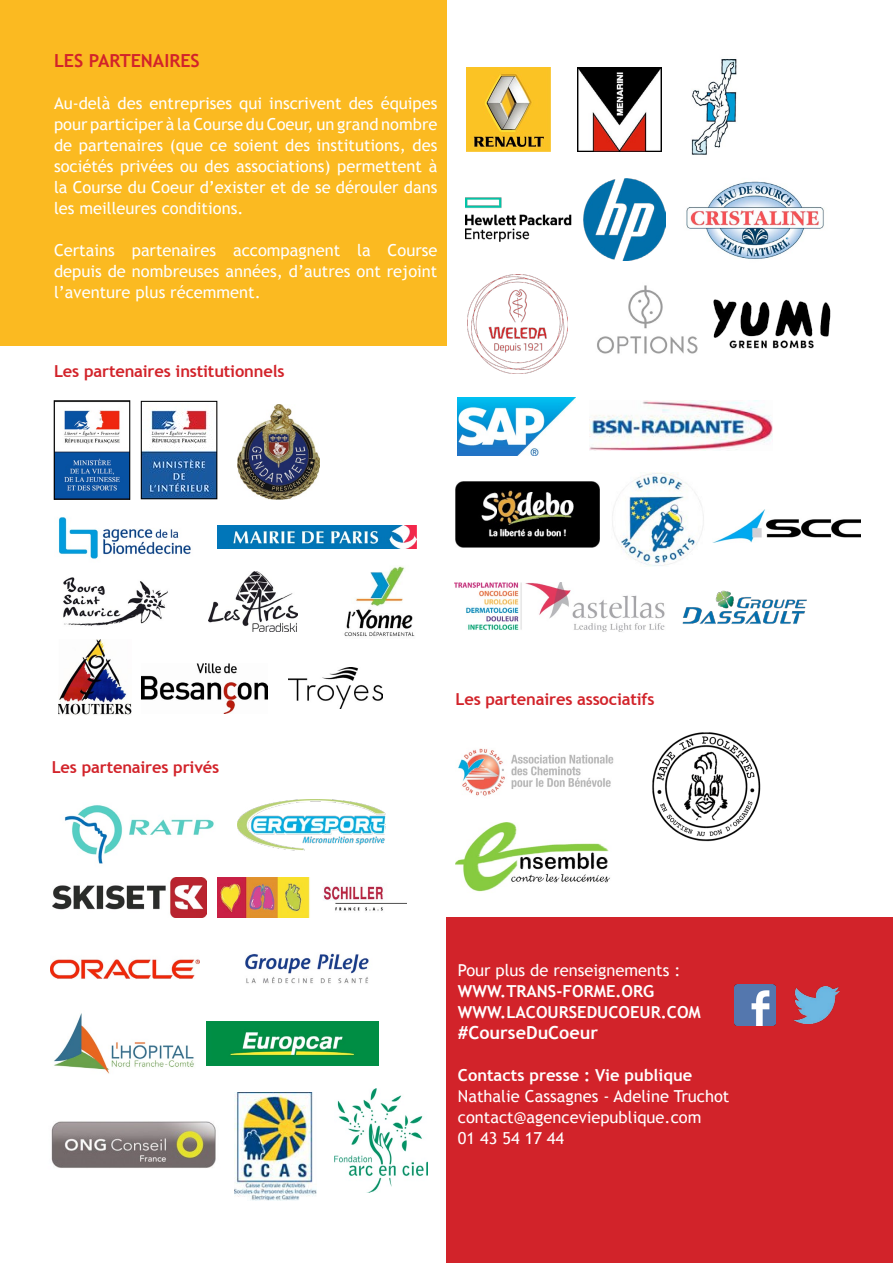
<style>
.page{position:relative;width:893px;height:1263px;background:#fff}
.page>*{position:absolute;margin:0;border:0;box-sizing:border-box;transform-origin:0 0}
.t1{font:700 18px "Trebuchet MS";color:#d2232a}
.t2{font:700 18px "Trebuchet MS";color:#fff}
.t3{font:16.5px/21px "Trebuchet MS";color:#fff;text-align:justify}
.t4{font:700 16.5px "Trebuchet MS";letter-spacing:-.01em;color:#d2232a}
.t5{font:700 16.5px/21px "Trebuchet MS";color:#fff}
.t6{font:700 16.5px "Trebuchet MS";color:#fff}
</style>
<div class="page">
<img style="left:597px;top:285px;width:101px;height:69px">
<div style="left:446px;top:918px;width:447px;height:345px;background:#d2232a"></div>
<div style="left:0;top:0;width:446px;height:345px;background:#fbba21"></div>
<img style="left:234px;top:1092px;width:83px;height:108px">
<img style="left:245px;top:953px;width:124px;height:31px">
<img style="left:334px;top:1089px;width:93px;height:104px">
<img style="left:54px;top:1013px;width:140px;height:61px">
<img style="left:51px;top:1121px;width:165px;height:47px">
<img style="left:468px;top:275px;width:99px;height:99px">
<img style="left:143px;top:410px;width:72px;height:87px">
<div style="left:141px;top:401px;width:76px;height:98px;border:1px solid #000"></div>
<img style="left:56px;top:410px;width:72px;height:88px">
<div style="left:54px;top:401px;width:76px;height:99px;border:1px solid #000"></div>
<img style="left:58px;top:517px;width:133px;height:42px">
<img style="left:238px;top:404px;width:82px;height:96px">
<img style="left:217px;top:526px;width:200px;height:22px">
<img style="left:344px;top:566px;width:71px;height:71px">
<img style="left:208px;top:572px;width:90px;height:59px">
<img style="left:63px;top:577px;width:105px;height:49px">
<img style="left:691px;top:59px;width:46px;height:96px">
<img style="left:612px;top:473px;width:92px;height:93px">
<img style="left:458px;top:748px;width:156px;height:48px">
<img style="left:686px;top:181px;width:138px;height:78px">
<img style="left:64px;top:805px;width:150px;height:59px">
<img style="left:466px;top:68px;width:84px;height:84px">
<img style="left:713px;top:299px;width:118px;height:50px">
<img style="left:590px;top:401px;width:182px;height:50px">
<img style="left:237px;top:799px;width:149px;height:51px">
<img style="left:465px;top:178px;width:200px;height:83px">
<img style="left:50px;top:959px;width:149px;height:20px">
<img style="left:455px;top:481px;width:145px;height:67px">
<img style="left:455px;top:823px;width:155px;height:69px">
<img style="left:207px;top:1022px;width:172px;height:44px">
<img style="left:217px;top:878px;width:189px;height:40px">
<img style="left:577px;top:68px;width:84px;height:84px">
<img style="left:58px;top:639px;width:74px;height:76px">
<img style="left:457px;top:397px;width:119px;height:59px">
<img style="left:53px;top:878px;width:154px;height:40px">
<img style="left:652px;top:732px;width:109px;height:110px">
<img style="left:455px;top:583px;width:210px;height:49px">
<img style="left:141px;top:663px;width:126px;height:50px">
<img style="left:682px;top:590px;width:125px;height:34px">
<img style="left:712px;top:509px;width:149px;height:34px">
<img style="left:288px;top:668px;width:94px;height:41px">
<img style="left:734px;top:984px;width:41px;height:41px">
<img style="left:794px;top:986px;width:46px;height:37px">
<p class="t1" style="left:54px;top:50px;width:147px">LES PARTENAIRES</p>
<p class="t3" style="left:54px;top:93px;width:385px">Au-delà des entreprises qui inscrivent des équipes pour participer à la Course du Coeur, un grand nombre de partenaires (que ce soient des institutions, des sociétés privées ou des associations) permettent à la Course du Coeur d’exister et de se dérouler dans les meilleures conditions.</p>
<p class="t3" style="left:54px;top:240px;width:385px">Certains partenaires accompagnent la Course depuis de nombreuses années, d’autres ont rejoint l’aventure plus récemment.</p>
<p class="t4" style="left:54px;top:361px;width:232px">Les partenaires institutionnels</p>
<p class="t4" style="left:52px;top:757px;width:169px">Les partenaires privés</p>
<p class="t4" style="left:455px;top:689px;width:201px">Les partenaires associatifs</p>
<p class="t3" style="left:458px;top:960px;width:224px">Pour plus de renseignements :</p>
<p class="t5" style="left:458px;top:981px;width:244px">WWW.TRANS-FORME.ORG<br>WWW.LACOURSEDUCOEUR.COM</p>
<p class="t2" style="left:458px;top:1022px;width:142px">#CourseDuCoeur</p>
<p class="t6" style="left:458px;top:1065px;width:236px">Contacts presse : Vie publique</p>
<p class="t3" style="left:458px;top:1086px;width:273px;text-align:left">Nathalie Cassagnes - Adeline Truchot contact@agenceviepublique.com<br>01 43 54 17 44</p>
</div>
